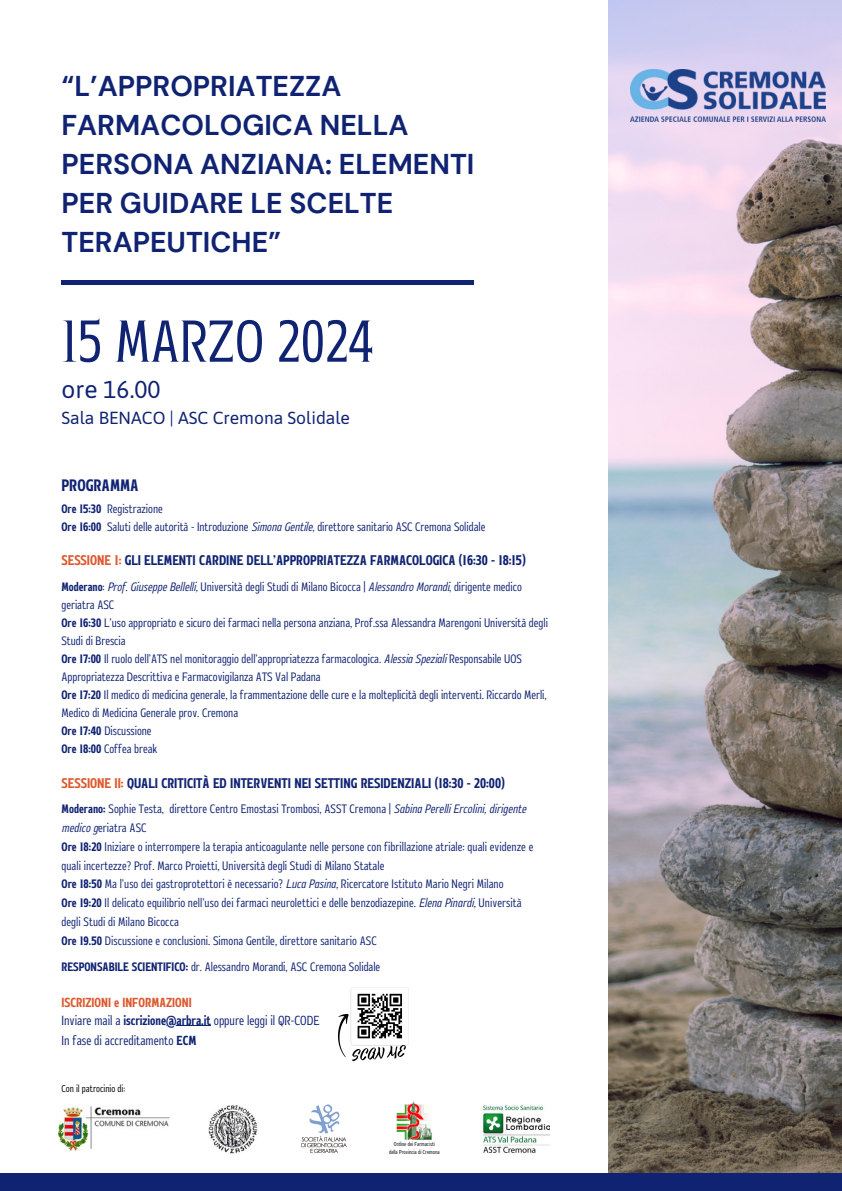
<style>
.page{position:relative;width:842px;height:1191px;background:#fff}
.page>*{position:absolute;margin:0;border:0;box-sizing:border-box;transform-origin:0 0}
.t1{font:65.4px "Asangha Re Co";color:#102373}
.t2{font:700 28.6px/39px "DM Sans";color:#102373}
.t3{font:24.5px "Asap";color:#102373}
.t4{font:18.4px "Asangha Bo Co";color:#102373}
.t5{font:17.5px "Asap";color:#102373}
.t6{font:15.5px "Asangha Bo Co";color:#102373}
.t7{font:14.5px "Asangha Re Co";color:#102373}
.t8{font:14.5px "Asangha Bo Co";color:#dc592e}
.t9{font:13.5px/18px "Asangha Re Co";color:#102373}
.t10{font:11px "Asangha Re Co";color:#000}
.t11{font:6.3px "Asangha Re Co";color:#000}
.s1{font-family:"Asangha Bo Co"}
.s2{font-family:"Asangha Re Co It"}
.s3{color:#dc592e}
</style>
<div class="page">
<img style="left:59px;top:1106px;width:110px;height:43px">
<img style="left:609px;top:0;width:233px;height:1173px">
<div style="left:0;top:1173px;width:842px;height:17px;background:#102373"></div>
<hr style="left:62px;top:280px;width:411px;height:4px;background:#102373">
<img style="left:208px;top:1105px;width:50px;height:49px">
<img style="left:338px;top:987px;width:71px;height:75px">
<img style="left:301px;top:1104px;width:46px;height:50px">
<img style="left:631px;top:69px;width:194px;height:52px">
<img style="left:483px;top:1105px;width:66px;height:48px">
<hr style="left:166px;top:1025px;width:45px;height:1px;background:#102373">
<img style="left:396px;top:1100px;width:36px;height:40px">
<p class="t2" style="left:62px;top:66px;width:414px">“L’APPROPRIATEZZA<br>FARMACOLOGICA NELLA<br>PERSONA ANZIANA: ELEMENTI<br>PER GUIDARE LE SCELTE<br>TERAPEUTICHE”</p>
<p class="t1" style="left:62px;top:301px;width:313px">15 MARZO 2024</p>
<p class="t3" style="left:62px;top:375px;width:101px">ore 16.00</p>
<p class="t5" style="left:62px;top:408px;width:290px">Sala BENACO | ASC Cremona Solidale</p>
<p class="t4" style="left:62px;top:473px;width:79px">PROGRAMMA</p>
<p class="t9" style="left:62px;top:499px;width:103px"><span class="s1">Ore 15:30</span> Registrazione</p>
<h5 class="t9" style="left:62px;top:517px;width:425px"><span class="s1">Ore 16:00</span> Saluti delle autorità - Introduzione <span class="s2">Simona Gentile</span>, direttore sanitario ASC Cremona Solidale</h5>
<h5 class="t6" style="left:62px;top:551px;width:466px"><span class="s3">SESSIONE 1:</span> GLI ELEMENTI CARDINE DELL’APPROPRIATEZZA FARMACOLOGICA (16:30 - 18:15)</h5>
<p class="t9" style="left:62px;top:577px;width:462px"><span class="s1">Moderano</span>: <span class="s2">Prof. Giuseppe Bellelli,</span> Università degli Studi di Milano Bicocca | <span class="s2">Alessandro Morandi</span>, dirigente medico geriatra ASC</p>
<p class="t9" style="left:62px;top:613px;width:488px"><span class="s1">Ore 16:30</span> L’uso appropriato e sicuro dei farmaci nella persona anziana, Prof.ssa Alessandra Marengoni Università degli<br>Studi di Brescia</p>
<p class="t9" style="left:62px;top:649px;width:462px"><span class="s1">Ore 17:00</span> Il ruolo dell’ATS nel monitoraggio dell’appropriatezza farmacologica. <span class="s2">Alessia Speziali</span> Responsabile UOS<br>Appropriatezza Descrittiva e Farmacovigilanza ATS Val Padana</p>
<p class="t9" style="left:62px;top:685px;width:487px"><span class="s1">Ore 17:20</span> Il medico di medicina generale, la frammentazione delle cure e la molteplicità degli interventi. Riccardo Merli,<br>Medico di Medicina Generale prov. Cremona</p>
<p class="t9" style="left:62px;top:721px;width:92px"><span class="s1">Ore 17:40</span> Discussione</p>
<p class="t9" style="left:62px;top:739px;width:98px"><span class="s1">Ore 18:00</span> Coffea break</p>
<p class="t6" style="left:62px;top:773px;width:445px"><span class="s3">SESSIONE II:</span> QUALI CRITICITÀ ED INTERVENTI NEI SETTING RESIDENZIALI (18:30 - 20:00)</p>
<p class="t9" style="left:62px;top:799px;width:466px;line-height:18.8px"><span class="s1">Moderano:</span> Sophie Testa, direttore Centro Emostasi Trombosi, ASST Cremona | <span class="s2">Sabina Perelli Ercolini, dirigente medico g</span>eriatra ASC</p>
<p class="t9" style="left:62px;top:836px;width:473px;line-height:18.8px"><span class="s1">Ore 18:20</span> Iniziare o interrompere la terapia anticoagulante nelle persone con fibrillazione atriale: quali evidenze e quali incertezze? Prof. Marco Proietti, Università degli Studi di Milano Statale<br><span class="s1">Ore 18:50</span> Ma l’uso dei gastroprotettori è necessario? <span class="s2">Luca Pasina,</span> Ricercatore Istituto Mario Negri Milano</p>
<p class="t9" style="left:62px;top:892px;width:461px;line-height:18.8px"><span class="s1">Ore 19:20</span> Il delicato equilibrio nell’uso dei farmaci neurolettici e delle benzodiazepine. <span class="s2">Elena Pinardi,</span> Università degli Studi di Milano Bicocca</p>
<p class="t9" style="left:62px;top:930px;width:317px"><span class="s1">Ore 19.50</span> Discussione e conclusioni. Simona Gentile, direttore sanitario ASC</p>
<p class="t9" style="left:62px;top:957px;width:320px"><span class="s1">RESPONSABILE SCIENTIFICO:</span> dr. Alessandro Morandi, ASC Cremona Solidale</p>
<h6 class="t8" style="left:62px;top:993px;width:132px">ISCRIZIONI e INFORMAZIONI</h6>
<p class="t7" style="left:62px;top:1011px;width:259px">Inviare mail a <span class="s1">iscrizione@arbra.it</span> oppure leggi il QR-CODE</p>
<p class="t7" style="left:62px;top:1031px;width:136px">In fase di accreditamento <span class="s1">ECM</span></p>
<p class="t10" style="left:62px;top:1081px;width:65px">Con il patrocinio di:</p>
<p class="t11" style="left:394px;top:1139px;width:43px">Ordine dei Farmacisti</p>
<p class="t11" style="left:389px;top:1147px;width:52px">della Provincia di Cremona</p>
</div>
